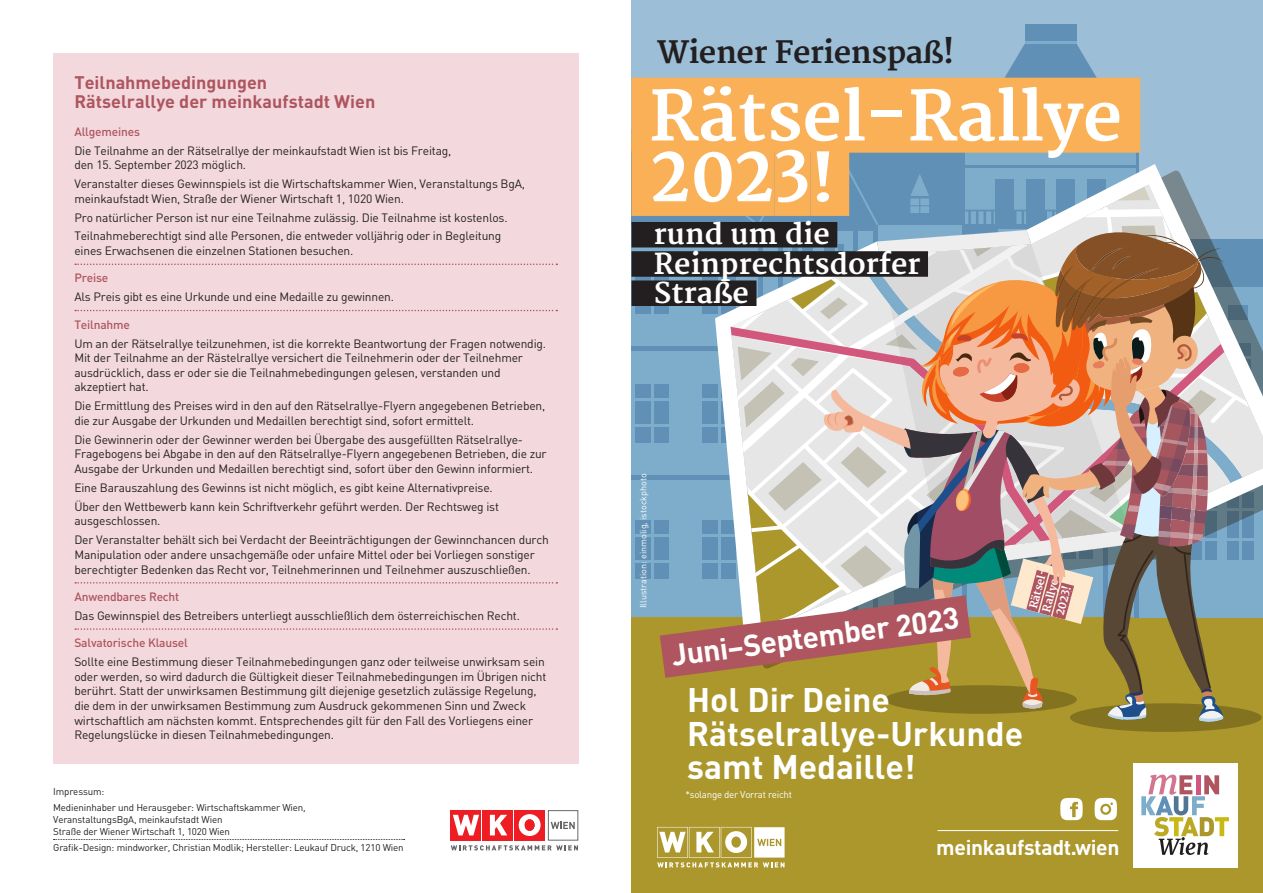
<style>
.page{position:relative;width:1263px;height:893px;background:#fff}
.page>*{position:absolute;margin:0;border:0;box-sizing:border-box;transform-origin:0 0}
.t1{font:700 81px "Merriweather";color:#fff;scale:.83 1}
.t2{font:700 67.5px "Merriweather";color:#fff}
.t3{font:700 33.75px/33.8px "DIN";color:#fff}
.t4{font:700 30px "DIN";color:#fff}
.t5{font:700 30px "Merriweather";letter-spacing:-.015em;color:#231f20}
.t6{font:700 28.2px/29.2px "Merriweather";color:#fff}
.t7{font:700 21.15px "DIN";letter-spacing:-.015em;color:#fff}
.t8{font:700 18px/18.9px "DIN";color:#ae555f}
.t9{font:700 12.9px "Merriweather";color:#fff;scale:.83 1}
.t10{font:12px/14.7px "DIN";letter-spacing:-.015em;color:#231f20}
.t11{font:500 12px "DIN";letter-spacing:-.015em;color:#ae555f}
.t12{font:700 10.8px/13.5px "Merriweather";color:#fff}
.t13{font:9.75px/16.2px "DIN";letter-spacing:-.015em;color:#231f20}
.t14{font:9.75px "DIN";letter-spacing:-.025em;color:#fff}
.t15{font:9px "DIN";color:#fff}
.s1{font-size:67.5px}
.s2{font-size:57.3px}
.s3{font-size:10.8px}
</style>
<div class="page">
<div style="left:631px;top:615px;width:632px;height:278px;background:#ab972c"></div>
<div style="left:631px;top:0;width:632px;height:615px;background:#9cbed7"></div>
<div style="left:1070px;top:703px;width:192px;height:29px;background:#83721f;border-radius:50%"></div>
<div style="left:1025px;top:24px;width:51px;height:20px;background:#6090b5"></div>
<hr style="left:1025px;top:41px;width:51px;height:3px;background:#7dadcb">
<div style="left:53px;top:53px;width:525px;height:710px;background:#f3d9dd"></div>
<svg style="left:75px;top:264px;width:482px;height:1px"></svg>
<svg style="left:75px;top:310px;width:482px;height:1px"></svg>
<svg style="left:75px;top:582px;width:482px;height:2px"></svg>
<svg style="left:75px;top:628px;width:482px;height:2px"></svg>
<svg style="left:54px;top:839px;width:351px;height:1px"></svg>
<svg style="left:451px;top:810px;width:127px;height:40px"></svg>
<svg style="left:631px;top:44px;width:632px;height:678px"></svg>
<div style="left:631px;top:78px;width:509px;height:75px;background:#fab056"></div>
<div style="left:631px;top:133px;width:143px;height:83px;background:#fab056"></div>
<div style="left:774px;top:133px;width:36px;height:83px;background:#fab056"></div>
<div style="left:810px;top:133px;width:39px;height:83px;background:#fab056"></div>
<div style="left:631px;top:222px;width:206px;height:25px;background:#231f20"></div>
<div style="left:631px;top:251px;width:297px;height:26px;background:#231f20"></div>
<div style="left:631px;top:280px;width:125px;height:26px;background:#231f20"></div>
<div style="left:1133px;top:763px;width:104px;height:104px;background:#fff"></div>
<svg style="left:1141px;top:775px;width:88px;height:80px"></svg>
<svg style="left:1094px;top:798px;width:23px;height:22px"></svg>
<svg style="left:1060px;top:798px;width:23px;height:22px"></svg>
<hr style="left:937px;top:830px;width:181px;height:1px;background:#fff">
<svg style="left:657px;top:827px;width:127px;height:40px"></svg>
<h3 class="t8" style="left:74px;top:73px;width:302px">Teilnahmebedingungen<br>Rätselrallye der meinkaufstadt Wien</h3>
<p class="t11" style="left:74px;top:124px;width:67px">Allgemeines</p>
<p class="t10" style="left:74px;top:143px;width:378px">Die Teilnahme an der Rätselrallye der meinkaufstadt Wien ist bis Freitag, den 15. September 2023 möglich.</p>
<p class="t10" style="left:74px;top:176px;width:452px">Veranstalter dieses Gewinnspiels ist die Wirtschaftskammer Wien, Veranstaltungs BgA, meinkaufstadt Wien, Straße der Wiener Wirtschaft 1, 1020 Wien.</p>
<p class="t10" style="left:74px;top:208px;width:435px;line-height:18.9px">Pro natürlicher Person ist nur eine Teilnahme zulässig. Die Teilnahme ist kostenlos.<br>Teilnahmeberechtigt sind alle Personen, die entweder volljährig oder in Begleitung</p>
<p class="t10" style="left:74px;top:243px;width:280px">eines Erwachsenen die einzelnen Stationen besuchen.</p>
<p class="t11" style="left:74px;top:270px;width:36px">Preise</p>
<p class="t10" style="left:74px;top:289px;width:321px">Als Preis gibt es eine Urkunde und eine Medaille zu gewinnen.</p>
<p class="t11" style="left:74px;top:317px;width:57px">Teilnahme</p>
<p class="t10" style="left:74px;top:336px;width:473px">Um an der Rätselrallye teilzunehmen, ist die korrekte Beantwortung der Fragen notwendig.<br>Mit der Teilnahme an der Rästelrallye versichert die Teilnehmerin oder der Teilnehmer ausdrücklich, dass er oder sie die Teilnahmebedingungen gelesen, verstanden und akzeptiert hat.</p>
<p class="t10" style="left:74px;top:398px;width:472px">Die Ermittlung des Preises wird in den auf den Rätselrallye-Flyern angegebenen Betrieben, die zur Ausgabe der Urkunden und Medaillen berechtigt sind, sofort ermittelt.</p>
<p class="t10" style="left:74px;top:432px;width:474px">Die Gewinnerin oder der Gewinner werden bei Übergabe des ausgefüllten Rätselrallye-<br>Fragebogens bei Abgabe in den auf den Rätselrallye-Flyern angegebenen Betrieben, die zur<br>Ausgabe der Urkunden und Medaillen berechtigt sind, sofort über den Gewinn informiert.</p>
<p class="t10" style="left:74px;top:478px;width:426px;line-height:18.9px">Eine Barauszahlung des Gewinns ist nicht möglich, es gibt keine Alternativpreise.<br>Über den Wettbewerb kann kein Schriftverkehr geführt werden. Der Rechtsweg ist</p>
<p class="t10" style="left:74px;top:511px;width:476px;line-height:18.9px">ausgeschlossen.<br>Der Veranstalter behält sich bei Verdacht der Beeinträchtigungen der Gewinnchancen durch</p>
<p class="t10" style="left:74px;top:547px;width:462px">Manipulation oder andere unsachgemäße oder unfaire Mittel oder bei Vorliegen sonstiger berechtigter Bedenken das Recht vor, Teilnehmerinnen und Teilnehmer auszuschließen.</p>
<p class="t11" style="left:74px;top:589px;width:106px">Anwendbares Recht</p>
<p class="t10" style="left:74px;top:608px;width:447px">Das Gewinnspiel des Betreibers unterliegt ausschließlich dem österreichischen Recht.</p>
<p class="t11" style="left:74px;top:635px;width:115px">Salvatorische Klausel</p>
<p class="t10" style="left:74px;top:654px;width:474px">Sollte eine Bestimmung dieser Teilnahmebedingungen ganz oder teilweise unwirksam sein oder werden, so wird dadurch die Gültigkeit dieser Teilnahmebedingungen im Übrigen nicht berührt. Statt der unwirksamen Bestimmung gilt diejenige gesetzlich zulässige Regelung, die dem in der unwirksamen Bestimmung zum Ausdruck gekommenen Sinn und Zweck wirtschaftlich am nächsten kommt. Entsprechendes gilt für den Fall des Vorliegens einer Regelungslücke in diesen Teilnahmebedingungen.</p>
<p class="t13" style="left:53px;top:783px;width:254px">Impressum:<br>Medieninhaber und Herausgeber: Wirtschaftskammer Wien,</p>
<p class="t13" style="left:53px;top:813px;width:178px;line-height:12px">VeranstaltungsBgA, meinkaufstadt Wien<br>Straße der Wiener Wirtschaft 1, 1020 Wien</p>
<p class="t13" style="left:53px;top:839px;width:352px">Grafik-Design: mindworker, Christian Modlik; Hersteller: Leukauf Druck, 1210 Wien</p>
<h3 class="t5" style="left:657px;top:35px;width:299px">Wiener Ferienspaß!</h3>
<h2 class="t2" style="left:649px;top:77px;width:474px">Rätsel-Rallye</h2>
<h1 class="t1" style="left:649px;top:125px;width:226px">202<span class="s1">3</span><span class="s2">!</span></h1>
<h3 class="t6" style="left:654px;top:221px;width:268px">rund um die<br>Reinprechtsdorfer<br>Straße</h3>
<p class="t15" style="left:638px;top:608px;width:136px;rotate:-90deg">Illustration: einmolig, istockphoto</p>
<p class="t12" style="left:1027px;top:607px;width:43px;rotate:-75deg">Rätsel-<br>Rallye</p>
<p class="t9" style="left:1052px;top:613px;width:38px;rotate:-75deg">202<span class="s3">3!</span></p>
<h3 class="t4" style="left:669px;top:635px;width:291px;rotate:-7deg">Juni–September 2023</h3>
<h3 class="t3" style="left:687px;top:681px;width:338px">Hol Dir Deine<br>Rätselrallye-Urkunde samt Medaille!</h3>
<p class="t14" style="left:685px;top:788px;width:108px">*solange der Vorrat reicht</p>
<h3 class="t7" style="left:936px;top:833px;width:185px">meinkaufstadt.wien</h3>
</div>
